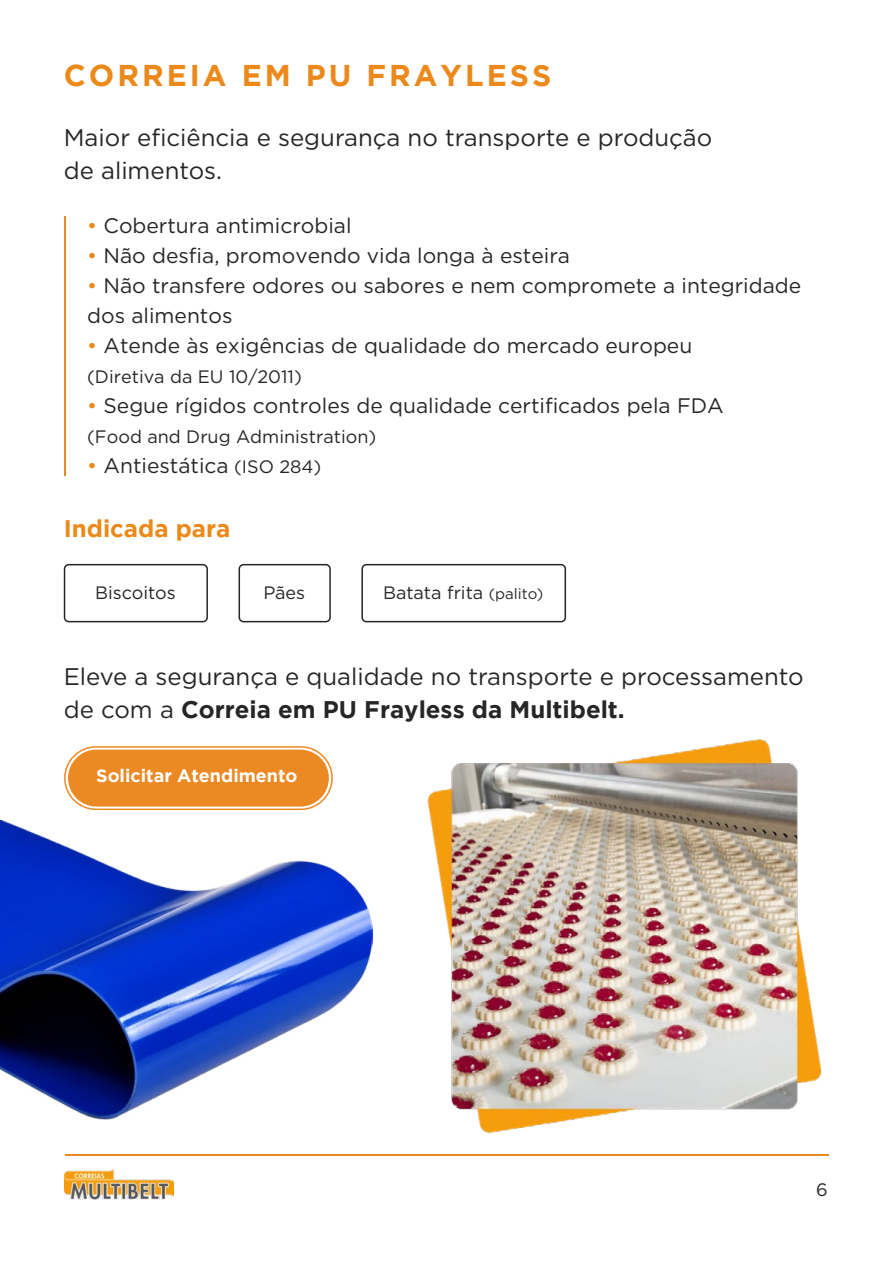
<style>
.page{position:relative;width:893px;height:1263px;background:#fff}
.page>*{position:absolute;margin:0;border:0;box-sizing:border-box;transform-origin:0 0}
.t1{font:700 30px "Gotham";letter-spacing:.1em;color:#eb891a}
.t2{font:24px/33px "Gotham";color:#262626}
.t3{font:700 24px "Gotham";color:#eb891a}
.t4{font:21px/30px "Gotham";color:#262626}
.t5{font:18px "Gotham";color:#262626}
.t6{font:700 18px "Gotham";color:#fff}
.s1{color:#eb891a}
.s2{font-size:18px}
.s3{font-size:15px}
.s4{font-weight:700}
</style>
<div class="page">
<hr style="left:64px;top:216px;width:2px;height:259px;background:#eb8923">
<div style="left:64px;top:564px;width:144px;height:58px;border:2px solid #262626;border-radius:4px"></div>
<div style="left:239px;top:564px;width:92px;height:58px;border:2px solid #262626;border-radius:4px"></div>
<div style="left:361px;top:564px;width:205px;height:58px;border:2px solid #262626;border-radius:4px"></div>
<div style="left:68px;top:750px;width:261px;height:56px;background:#eb8923;border-radius:28px"></div>
<div style="left:64px;top:746px;width:269px;height:64px;border:2px solid #eb8923;border-radius:31px"></div>
<hr style="left:65px;top:1154px;width:764px;height:1px;background:#eb8923">
<img style="left:64px;top:1169px;width:109px;height:30px">
<img style="left:0;top:821px;width:367px;height:299px">
<img style="left:367px;top:739px;width:462px;height:417px">
<h1 class="t1" style="left:64px;top:58px;width:489px">CORREIA EM PU FRAYLESS</h1>
<p class="t2" style="left:64px;top:120px;width:650px">Maior eficiência e segurança no transporte e produção de alimentos.</p>
<p class="t4" style="left:87px;top:210px;width:266px"><span class="s1">•</span> Cobertura antimicrobial</p>
<p class="t4" style="left:87px;top:240px;width:484px"><span class="s1">•</span> Não desfia, promovendo vida longa à esteira</p>
<p class="t4" style="left:87px;top:270px;width:716px"><span class="s1">•</span> Não transfere odores ou sabores e nem compromete a integridade dos alimentos</p>
<p class="t4" style="left:87px;top:330px;width:607px"><span class="s1">•</span> Atende às exigências de qualidade do mercado europeu</p>
<p class="t5" style="left:87px;top:365px;width:216px">(Diretiva da EU 10/2011)</p>
<p class="t4" style="left:87px;top:390px;width:638px"><span class="s1">•</span> Segue rígidos controles de qualidade certificados pela FDA</p>
<p class="t5" style="left:87px;top:425px;width:291px">(Food and Drug Administration)</p>
<p class="t4" style="left:87px;top:450px;width:236px"><span class="s1">•</span> Antiestática <span class="s2">(ISO 284)</span></p>
<p class="t3" style="left:64px;top:514px;width:168px">Indicada para</p>
<p class="t5" style="left:95px;top:581px;width:82px">Biscoitos</p>
<p class="t5" style="left:263px;top:581px;width:43px">Pães</p>
<p class="t5" style="left:383px;top:581px;width:162px">Batata frita <span class="s3">(palito)</span></p>
<p class="t2" style="left:64px;top:659px;width:741px">Eleve a segurança e qualidade no transporte e processamento de com a <span class="s4">Correia em PU Frayless da Multibelt.</span></p>
<p class="t6" style="left:96px;top:765px;width:203px">Solicitar Atendimento</p>
<p class="t5" style="left:816px;top:1178px;width:13px">6</p>
</div>
